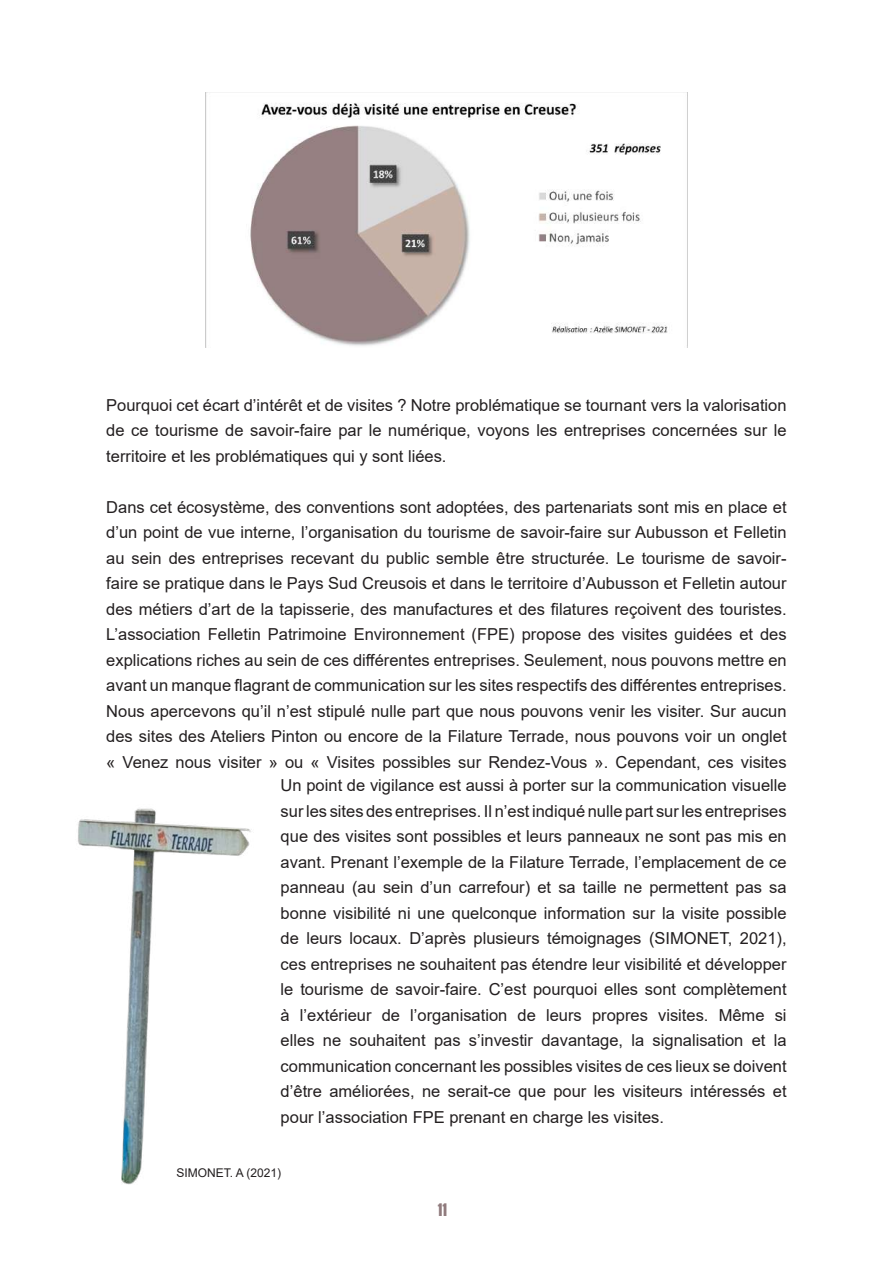
<style>
.page{position:relative;width:893px;height:1263px;background:#fff}
.page>*{position:absolute;margin:0;border:0;box-sizing:border-box;transform-origin:0 0}
.t1{font:18px "Haettenschweiler";color:#907b7d}
.t2{font:16.5px/25.5px "Arial";color:#231f20;text-align:justify}
.t3{font:12px "Arial";color:#231f20}
</style>
<div class="page">
<img style="left:205px;top:93px;width:483px;height:255px">
<img style="left:78px;top:808px;width:173px;height:377px">
<p class="t2" style="left:106px;top:392px;width:682px">Pourquoi cet écart d’intérêt et de visites ? Notre problématique se tournant vers la valorisation de ce tourisme de savoir-faire par le numérique, voyons les entreprises concernées sur le territoire et les problématiques qui y sont liées.</p>
<p class="t2" style="left:106px;top:494px;width:682px">Dans cet écosystème, des conventions sont adoptées, des partenariats sont mis en place et d’un point de vue interne, l’organisation du tourisme de savoir-faire sur Aubusson et Felletin au sein des entreprises recevant du public semble être structurée. Le tourisme de savoir&shy;faire se pratique dans le Pays Sud Creusois et dans le territoire d’Aubusson et Felletin autour des métiers d’art de la tapisserie, des manufactures et des filatures reçoivent des touristes.<br>L’association Felletin Patrimoine Environnement (FPE) propose des visites guidées et des explications riches au sein de ces différentes entreprises. Seulement, nous pouvons mettre en avant un manque flagrant de communication sur les sites respectifs des différentes entreprises.<br>Nous apercevons qu’il n’est stipulé nulle part que nous pouvons venir les visiter. Sur aucun des sites des Ateliers Pinton ou encore de la Filature Terrade, nous pouvons voir un onglet « Venez nous visiter » ou « Visites possibles sur Rendez-Vous ». Cependant, ces visites</p>
<p class="t2" style="left:281px;top:773px;width:507px">Un point de vigilance est aussi à porter sur la communication visuelle sur les sites des entreprises. Il n’est indiqué nulle part sur les entreprises que des visites sont possibles et leurs panneaux ne sont pas mis en avant. Prenant l’exemple de la Filature Terrade, l’emplacement de ce panneau (au sein d’un carrefour) et sa taille ne permettent pas sa bonne visibilité ni une quelconque information sur la visite possible de leurs locaux. D’après plusieurs témoignages (SIMONET, 2021), ces entreprises ne souhaitent pas étendre leur visibilité et développer le tourisme de savoir-faire. C’est pourquoi elles sont complètement à l’extérieur de l’organisation de leurs propres visites. Même si elles ne souhaitent pas s’investir davantage, la signalisation et la communication concernant les possibles visites de ces lieux se doivent d’être améliorées, ne serait-ce que pour les visiteurs intéressés et pour l’association FPE prenant en charge les visites.</p>
<p class="t3" style="left:176px;top:1164px;width:106px">SIMONET. A (2021)</p>
<p class="t1" style="left:438px;top:1197px;width:10px">11</p>
</div>
